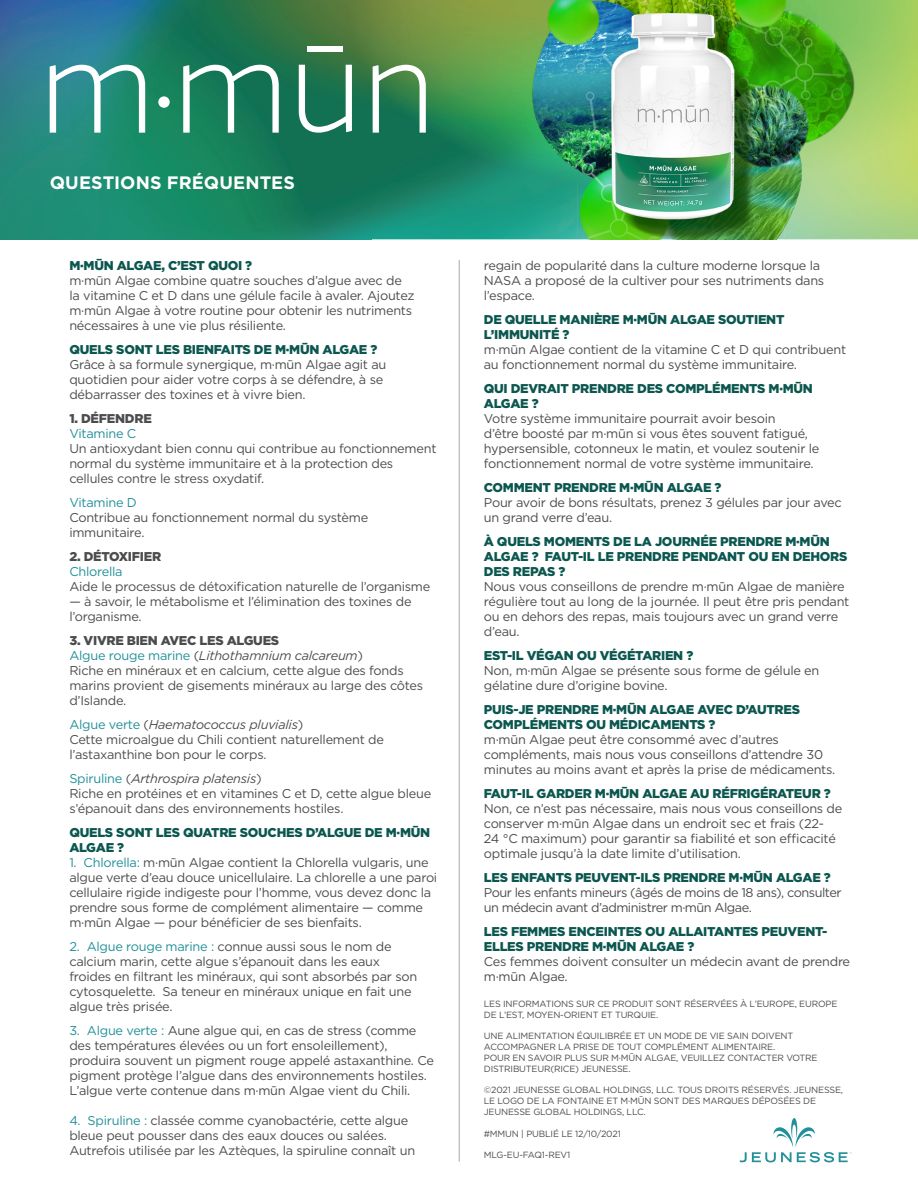
<style>
.page{position:relative;width:918px;height:1188px;background:#fff}
.page>*{position:absolute;margin:0;border:0;box-sizing:border-box;transform-origin:0 0}
.t1{font:700 18px "Gotham";letter-spacing:.01em;color:#fff}
.t2{font:12.75px/15px "Gotham";letter-spacing:-.02em;color:#4b4c4d}
.t3{font:900 12.75px/15px "Gotham";letter-spacing:-.02em;color:#0b574f}
.t4{font:italic 12.75px "Gotham";letter-spacing:-.02em;color:#4b4c4d}
.t5{font:12.75px/15px "Gotham";letter-spacing:-.04em;color:#4b4c4d}
.t6{font:900 12.75px "Gotham";letter-spacing:-.02em;color:#4b4c4d}
.t7{font:12.75px "Gotham";letter-spacing:-.02em;color:#219099}
.t8{font:9px/10.8px "Gotham";letter-spacing:-.02em;color:#4b4c4d}
.s1{font-style:normal;color:#219099}
.s2{font-style:normal}
.s3{color:#219099}
</style>
<div class="page">
<img style="left:0;top:0;width:918px;height:239px">
<img style="left:471px;top:0;width:401px;height:240px">
<hr style="left:459px;top:260px;width:1px;height:902px;background:#a8a9ad">
<svg style="left:50px;top:65px;width:95px;height:68px"></svg>
<svg style="left:183px;top:65px;width:96px;height:68px"></svg>
<div style="left:308px;top:47px;width:35px;height:5px;background:#fff"></div>
<svg style="left:373px;top:65px;width:53px;height:68px"></svg>
<svg style="left:299px;top:65px;width:53px;height:68px"></svg>
<div style="left:158px;top:96px;width:12px;height:12px;background:#fff;border-radius:50%"></div>
<svg style="left:740px;top:1118px;width:112px;height:44px"></svg>
<p class="t1" style="left:50px;top:171px;width:247px">QUESTIONS FRÉQUENTES</p>
<p class="t3" style="left:69px;top:258px;width:184px">M·MŪN ALGAE, C’EST QUOI ?</p>
<p class="t2" style="left:69px;top:273px;width:347px">m·mūn Algae combine quatre souches d’algue avec de la vitamine C et D dans une gélule facile à avaler. Ajoutez m·mūn Algae à votre routine pour obtenir les nutriments nécessaires à une vie plus résiliente.</p>
<p class="t3" style="left:69px;top:342px;width:309px">QUELS SONT LES BIENFAITS DE M·MŪN ALGAE ?</p>
<p class="t2" style="left:69px;top:357px;width:319px">Grâce à sa formule synergique, m·mūn Algae agit au quotidien pour aider votre corps à se défendre, à se débarrasser des toxines et à vivre bien.</p>
<p class="t6" style="left:69px;top:410px;width:84px">1. DÉFENDRE</p>
<p class="t7" style="left:69px;top:425px;width:69px">Vitamine C</p>
<p class="t2" style="left:69px;top:441px;width:369px">Un antioxydant bien connu qui contribue au fonctionnement normal du système immunitaire et à la protection des cellules contre le stress oxydatif.</p>
<p class="t7" style="left:69px;top:494px;width:69px">Vitamine D</p>
<p class="t2" style="left:69px;top:510px;width:300px">Contribue au fonctionnement normal du système immunitaire.</p>
<p class="t6" style="left:69px;top:548px;width:93px">2. DÉTOXIFIER</p>
<p class="t7" style="left:69px;top:563px;width:55px">Chlorella</p>
<p class="t2" style="left:69px;top:579px;width:363px">Aide le processus de détoxification naturelle de l’organisme</p>
<p class="t2" style="left:69px;top:594px;width:344px">— à savoir, le métabolisme et l’élimination des toxines de l’organisme.</p>
<p class="t6" style="left:69px;top:632px;width:211px">3. VIVRE BIEN AVEC LES ALGUES</p>
<p class="t4" style="left:69px;top:647px;width:295px"><span class="s1">Algue rouge marine</span> <span class="s2">(</span>Lithothamnium calcareum<span class="s2">)</span></p>
<p class="t2" style="left:69px;top:663px;width:355px">Riche en minéraux et en calcium, cette algue des fonds marins provient de gisements minéraux au large des côtes d’Islande.</p>
<p class="t4" style="left:69px;top:716px;width:235px"><span class="s1">Algue verte</span> <span class="s2">(</span>Haematococcus pluvialis<span class="s2">)</span></p>
<p class="t2" style="left:69px;top:732px;width:316px">Cette microalgue du Chili contient naturellement de l’astaxanthine bon pour le corps.</p>
<p class="t4" style="left:69px;top:770px;width:194px"><span class="s1">Spiruline</span> <span class="s2">(</span>Arthrospira platensis<span class="s2">)</span></p>
<p class="t2" style="left:69px;top:786px;width:363px">Riche en protéines et en vitamines C et D, cette algue bleue s’épanouit dans des environnements hostiles.</p>
<p class="t3" style="left:69px;top:825px;width:362px">QUELS SONT LES QUATRE SOUCHES D’ALGUE DE M·MŪN<br>ALGAE ?</p>
<p class="t2" style="left:69px;top:855px;width:369px"><span class="s3">1. Chlorella:</span> m·mūn Algae contient la Chlorella vulgaris, une algue verte d’eau douce unicellulaire. La chlorelle a une paroi cellulaire rigide indigeste pour l’homme, vous devez donc la prendre sous forme de complément alimentaire — comme m·mūn Algae — pour bénéficier de ses bienfaits.</p>
<p class="t2" style="left:69px;top:939px;width:349px"><span class="s3">2. Algue rouge marine :</span> connue aussi sous le nom de calcium marin, cette algue s’épanouit dans les eaux froides en filtrant les minéraux, qui sont absorbés par son cytosquelette. Sa teneur en minéraux unique en fait une algue très prisée.</p>
<p class="t2" style="left:69px;top:1023px;width:366px"><span class="s3">3. Algue verte :</span> Aune algue qui, en cas de stress (comme des températures élevées ou un fort ensoleillement), produira souvent un pigment rouge appelé astaxanthine. Ce pigment protège l’algue dans des environnements hostiles.<br>L’algue verte contenue dans m·mūn Algae vient du Chili.</p>
<p class="t2" style="left:69px;top:1113px;width:347px"><span class="s3">4. Spiruline :</span> classée comme cyanobactérie, cette algue bleue peut pousser dans des eaux douces ou salées.<br>Autrefois utilisée par les Aztèques, la spiruline connaît un</p>
<p class="t2" style="left:484px;top:258px;width:342px">regain de popularité dans la culture moderne lorsque la<br>NASA a proposé de la cultiver pour ses nutriments dans l’espace.</p>
<p class="t3" style="left:484px;top:312px;width:302px">DE QUELLE MANIÈRE M·MŪN ALGAE SOUTIENT<br>L’IMMUNITÉ ?</p>
<p class="t2" style="left:484px;top:342px;width:364px">m·mūn Algae contient de la vitamine C et D qui contribuent au fonctionnement normal du système immunitaire.</p>
<p class="t3" style="left:484px;top:381px;width:331px">QUI DEVRAIT PRENDRE DES COMPLÉMENTS M·MŪN<br>ALGAE ?</p>
<p class="t2" style="left:484px;top:411px;width:337px">Votre système immunitaire pourrait avoir besoin<br>d’être boosté par m·mūn si vous êtes souvent fatigué, hypersensible, cotonneux le matin, et voulez soutenir le fonctionnement normal de votre système immunitaire.</p>
<p class="t3" style="left:484px;top:480px;width:239px">COMMENT PRENDRE M·MŪN ALGAE ?</p>
<p class="t2" style="left:484px;top:495px;width:360px">Pour avoir de bons résultats, prenez 3 gélules par jour avec un grand verre d’eau.</p>
<p class="t3" style="left:484px;top:534px;width:365px">À QUELS MOMENTS DE LA JOURNÉE PRENDRE M·MŪN<br>ALGAE ? FAUT-IL LE PRENDRE PENDANT OU EN DEHORS<br>DES REPAS ?</p>
<p class="t2" style="left:484px;top:579px;width:367px">Nous vous conseillons de prendre m·mūn Algae de manière régulière tout au long de la journée. Il peut être pris pendant ou en dehors des repas, mais toujours avec un grand verre d’eau.</p>
<p class="t3" style="left:484px;top:648px;width:211px">EST-IL VÉGAN OU VÉGÉTARIEN ?</p>
<p class="t2" style="left:484px;top:663px;width:337px">Non, m·mūn Algae se présente sous forme de gélule en gélatine dure d’origine bovine.</p>
<p class="t3" style="left:484px;top:702px;width:318px">PUIS-JE PRENDRE M·MŪN ALGAE AVEC D’AUTRES<br>COMPLÉMENTS OU MÉDICAMENTS ?</p>
<p class="t2" style="left:484px;top:732px;width:353px">m·mūn Algae peut être consommé avec d’autres compléments, mais nous vous conseillons d’attendre 30 minutes au moins avant et après la prise de médicaments.</p>
<p class="t3" style="left:484px;top:786px;width:348px">FAUT-IL GARDER M·MŪN ALGAE AU RÉFRIGÉRATEUR ?</p>
<p class="t2" style="left:484px;top:801px;width:360px">Non, ce n’est pas nécessaire, mais nous vous conseillons de conserver m·mūn Algae dans un endroit sec et frais (22- 24 °C maximum) pour garantir sa fiabilité et son efficacité optimale jusqu’à la date limite d’utilisation.</p>
<p class="t3" style="left:484px;top:870px;width:349px">LES ENFANTS PEUVENT-ILS PRENDRE M·MŪN ALGAE ?</p>
<p class="t5" style="left:484px;top:885px;width:359px">Pour les enfants mineurs (âgés de moins de 18 ans), consulter un médecin avant d’administrer m·mūn Algae.</p>
<p class="t3" style="left:484px;top:924px;width:345px">LES FEMMES ENCEINTES OU ALLAITANTES PEUVENT-<br>ELLES PRENDRE M·MŪN ALGAE ?</p>
<p class="t2" style="left:484px;top:954px;width:368px">Ces femmes doivent consulter un médecin avant de prendre m·mūn Algae.</p>
<p class="t8" style="left:484px;top:998px;width:355px">LES INFORMATIONS SUR CE PRODUIT SONT RÉSERVÉES À L’EUROPE, EUROPE<br>DE L’EST, MOYEN-ORIENT ET TURQUIE.</p>
<p class="t8" style="left:484px;top:1031px;width:311px">UNE ALIMENTATION ÉQUILIBRÉE ET UN MODE DE VIE SAIN DOIVENT<br>ACCOMPAGNER LA PRISE DE TOUT COMPLÉMENT ALIMENTAIRE.</p>
<p class="t8" style="left:484px;top:1052px;width:335px">POUR EN SAVOIR PLUS SUR M·MŪN ALGAE, VEUILLEZ CONTACTER VOTRE<br>DISTRIBUTEUR(RICE) JEUNESSE.</p>
<p class="t8" style="left:484px;top:1085px;width:361px">©2021 JEUNESSE GLOBAL HOLDINGS, LLC. TOUS DROITS RÉSERVÉS. JEUNESSE,<br>LE LOGO DE LA FONTAINE ET M·MŪN SONT DES MARQUES DÉPOSÉES DE<br>JEUNESSE GLOBAL HOLDINGS, LLC.</p>
<p class="t8" style="left:484px;top:1128px;width:139px">#MMUN | PUBLIÉ LE 12/10/2021</p>
<p class="t8" style="left:484px;top:1149px;width:88px">MLG-EU-FAQ1-REV1</p>
</div>
